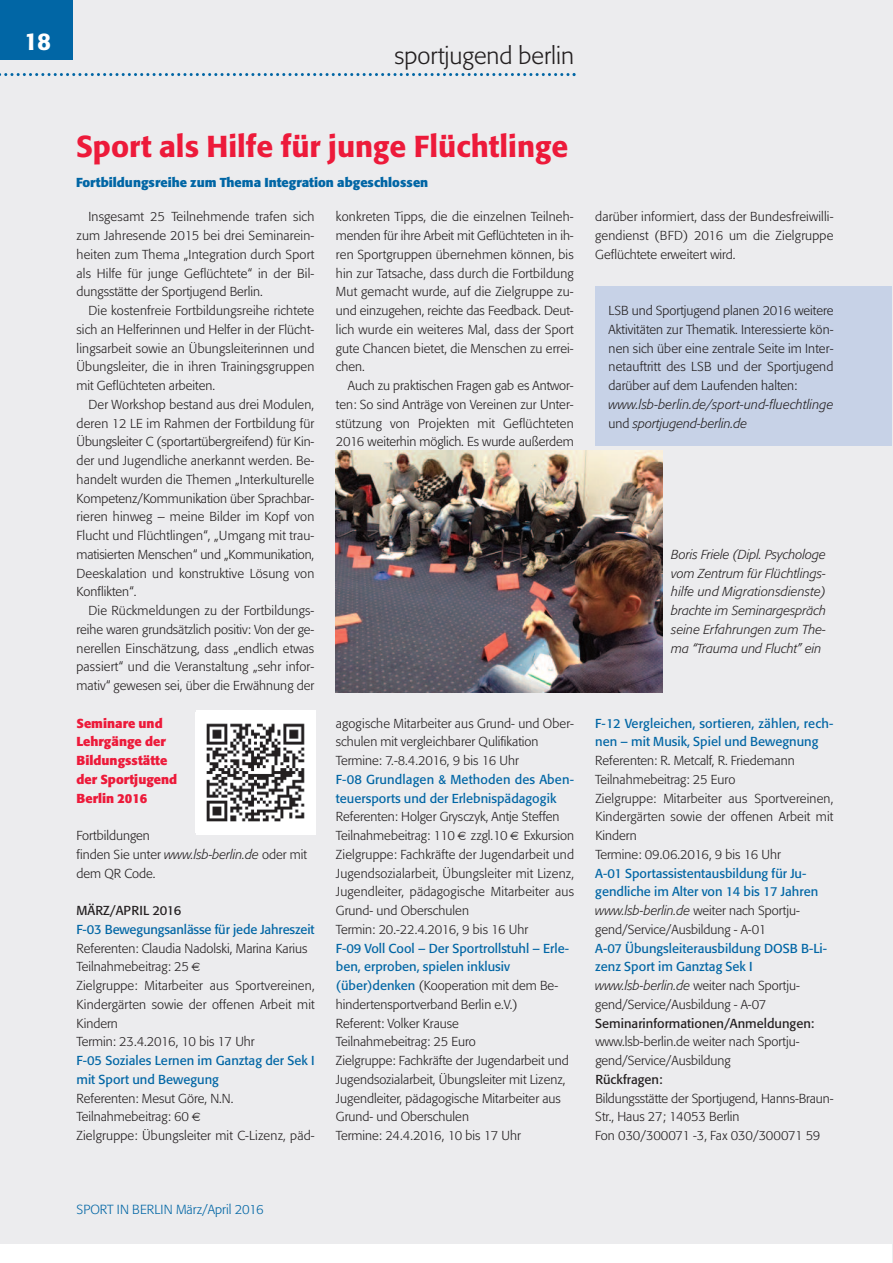
<style>
.page{position:relative;width:893px;height:1263px;background:#fff}
.page>*{position:absolute;margin:0;border:0;box-sizing:border-box;transform-origin:0 0}
.t1{font:500 30px "Formata";color:#ed1a3a}
.t2{font:300 24px "Formata";color:#231f20}
.t3{font:500 24px "Formata";color:#fff}
.t4{font:300 13.05px "Formata";color:#0166a5}
.t5{font:300 12.9px/18.8px "Formata";color:#231f20}
.t6{font:12.9px/18.8px "Formata";color:#0166a5}
.t7{font:italic 300 12.9px/18.8px "Formata";letter-spacing:.01em;color:#231f20;text-align:justify}
.t8{font:700 12.9px/18.8px "Formata";color:#ed1a3a}
.t9{font:12.9px "Formata";color:#231f20}
.t10{font:700 12.9px "Formata";color:#0166a5}
.s1{font-style:italic}
.s2{font-weight:400;color:#0166a5}
.s3{font-style:normal}
.s4{font-weight:300;font-style:italic;color:#231f20}
.s5{font-weight:300;color:#231f20}
</style>
<div class="page">
<hr style="left:892px;top:0;width:1px;height:1263px;background:#ececee">
<div style="left:0;top:0;width:893px;height:1243px;background:#ececee"></div>
<div style="left:0;top:0;width:72px;height:60px;background:#0166a5"></div>
<svg style="left:0;top:73px;width:576px;height:3px"></svg>
<img style="left:336px;top:450px;width:327px;height:242px">
<div style="left:196px;top:710px;width:119px;height:124px;background:#fff"></div>
<img style="left:206px;top:723px;width:99px;height:99px">
<div style="left:595px;top:286px;width:297px;height:159px;background:#c7d2e7"></div>
<h2 class="t3" style="left:24px;top:31px;width:29px">18</h2>
<h2 class="t2" style="left:394px;top:45px;width:181px">sportjugend berlin</h2>
<h1 class="t1" style="left:76px;top:134px;width:494px">Sport als Hilfe für junge Flüchtlinge</h1>
<p class="t10" style="left:76px;top:177px;width:354px">Fortbildungsreihe zum Thema Integration abgeschlossen</p>
<p class="t5" style="left:77px;top:208px;width:239px;text-align:justify;text-indent:12px">Insgesamt 25 Teilnehmende trafen sich zum Jahresende 2015 bei drei Seminarein&shy;heiten zum Thema „Integration durch Sport als Hilfe für junge Geflüchtete“ in der Bil&shy;dungsstätte der Sportjugend Berlin.</p>
<p class="t5" style="left:77px;top:302px;width:239px;text-align:justify;text-indent:12px">Die kostenfreie Fortbildungsreihe richtete sich an Helferinnen und Helfer in der Flücht&shy;lingsarbeit sowie an Übungsleiterinnen und Übungsleiter, die in ihren Trainingsgruppen mit Geflüchteten arbeiten.</p>
<p class="t5" style="left:77px;top:396px;width:239px;text-align:justify;text-indent:12px">Der Workshop bestand aus drei Modulen, deren 12 LE im Rahmen der Fortbildung für Übungsleiter C (sportartübergreifend) für Kin&shy;der und Jugendliche anerkannt werden. Be&shy;handelt wurden die Themen „Interkulturelle Kompetenz/Kommunikation über Sprachbar&shy;rieren hinweg – meine Bilder im Kopf von Flucht und Flüchtlingen“, „Umgang mit trau&shy;matisierten Menschen“ und „Kommunikation, Deeskalation und konstruktive Lösung von Konflikten“.</p>
<p class="t5" style="left:77px;top:602px;width:239px;text-align:justify;text-indent:12px">Die Rückmeldungen zu der Fortbildungs&shy;reihe waren grundsätzlich positiv: Von der ge&shy;nerellen Einschätzung, dass „endlich etwas passiert“ und die Veranstaltung „sehr infor&shy;mativ“ gewesen sei, über die Erwähnung der</p>
<p class="t5" style="left:336px;top:208px;width:239px;text-align:justify">konkreten Tipps, die die einzelnen Teilneh&shy;menden für ihre Arbeit mit Geflüchteten in ih&shy;ren Sportgruppen übernehmen können, bis hin zur Tatsache, dass durch die Fortbildung Mut gemacht wurde, auf die Zielgruppe zu&shy;und einzugehen, reichte das Feedback. Deut&shy;lich wurde ein weiteres Mal, dass der Sport gute Chancen bietet, die Menschen zu errei&shy;chen.</p>
<p class="t5" style="left:336px;top:377px;width:239px;text-align:justify;text-indent:12px">Auch zu praktischen Fragen gab es Antwor&shy;ten: So sind Anträge von Vereinen zur Unter&shy;stützung von Projekten mit Geflüchteten 2016 weiterhin möglich. Es wurde außerdem</p>
<p class="t8" style="left:77px;top:715px;width:102px">Seminare und<br>Lehrgänge der<br>Bildungsstätte der Sportjugend<br>Berlin 2016</p>
<p class="t5" style="left:77px;top:827px;width:232px">Fortbildungen<br>finden Sie unter <span class="s1">www.lsb-berlin.de</span> oder mit dem QR Code.</p>
<p class="t9" style="left:77px;top:905px;width:106px">MÄRZ/APRIL 2016</p>
<p class="t6" style="left:77px;top:921px;width:240px">F-03 Bewegungsanlässe für jede Jahreszeit</p>
<p class="t5" style="left:77px;top:940px;width:240px">Referenten: Claudia Nadolski, Marina Karius<br>Teilnahmebeitrag: 25<br>Zielgruppe: Mitarbeiter aus Sportvereinen,<br>Kindergärten sowie der offenen Arbeit mit<br>Kindern<br>Termin: 23.4.2016, 10 bis 17 Uhr</p>
<p class="t6" style="left:77px;top:1052px;width:240px">F-05 Soziales Lernen im Ganztag der Sek I mit Sport und Bewegung</p>
<p class="t5" style="left:77px;top:1090px;width:240px">Referenten: Mesut Göre, N.N.<br>Teilnahmebeitrag: 60<br>Zielgruppe: Übungsleiter mit C-Lizenz, päd-</p>
<p class="t5" style="left:336px;top:715px;width:240px">agogische Mitarbeiter aus Grund- und Ober&shy;schulen mit vergleichbarer Qulifikation<br>Termine: 7.-8.4.2016, 9 bis 16 Uhr</p>
<p class="t6" style="left:336px;top:771px;width:240px">F-08 Grundlagen &amp; Methoden des Aben&shy;teuersports und der Erlebnispädagogik</p>
<p class="t5" style="left:336px;top:808px;width:240px">Referenten: Holger Grysczyk, Antje Steffen Teilnahmebeitrag: 110 zzgl.10 Exkursion Zielgruppe: Fachkräfte der Jugendarbeit und Jugendsozialarbeit, Übungsleiter mit Lizenz, Jugendleiter, pädagogische Mitarbeiter aus Grund- und Oberschulen<br>Termin: 20.-22.4.2016, 9 bis 16 Uhr</p>
<p class="t5" style="left:336px;top:940px;width:235px"><span class="s2">F-09 Voll Cool – Der Sportrollstuhl – Erle&shy;ben, erproben, spielen inklusiv (über)denken</span> (Kooperation mit dem Be&shy;hindertensportverband Berlin e.V.)<br>Referent: Volker Krause<br>Teilnahmebeitrag: 25 Euro<br>Zielgruppe: Fachkräfte der Jugendarbeit und Jugendsozialarbeit, Übungsleiter mit Lizenz, Jugendleiter, pädagogische Mitarbeiter aus Grund- und Oberschulen<br>Termine: 24.4.2016, 10 bis 17 Uhr</p>
<p class="t5" style="left:595px;top:208px;width:240px;text-align:justify">darüber informiert, dass der Bundesfreiwilli&shy;gendienst (BFD) 2016 um die Zielgruppe Geflüchtete erweitert wird.</p>
<p class="t5" style="left:609px;top:302px;width:226px;text-align:justify">LSB und Sportjugend planen 2016 weitere Aktivitäten zur Thematik. Interessierte kön&shy;nen sich über eine zentrale Seite im Inter&shy;netauftritt des LSB und der Sportjugend darüber auf dem Laufenden halten:</p>
<p class="t7" style="left:609px;top:396px;width:226px">www.lsb-berlin.de/sport-und-fluechtlinge <span class="s3">und</span> sportjugend-berlin.de</p>
<p class="t7" style="left:671px;top:546px;width:156px">Boris Friele (Dipl. Psychologe vom Zentrum für Flüchtlings&shy;hilfe und Migrationsdienste) brachte im Seminargespräch seine Erfahrungen zum The&shy;ma “Trauma und Flucht” ein</p>
<p class="t6" style="left:595px;top:715px;width:240px">F-12 Vergleichen, sortieren, zählen, rech&shy;nen – mit Musik, Spiel und Bewegnung</p>
<p class="t5" style="left:595px;top:752px;width:240px">Referenten: R. Metcalf, R. Friedemann<br>Teilnahmebeitrag: 25 Euro<br>Zielgruppe: Mitarbeiter aus Sportvereinen,<br>Kindergärten sowie der offenen Arbeit mit<br>Kindern<br>Termine: 09.06.2016, 9 bis 16 Uhr</p>
<p class="t6" style="left:595px;top:865px;width:224px">A-01 Sportassistentausbildung für Ju&shy;gendliche im Alter von 14 bis 17 Jahren <span class="s4">www.lsb-berlin.de</span> <span class="s5">weiter nach Sportju&shy;gend/Service/Ausbildung - A-01</span></p>
<p class="t6" style="left:595px;top:940px;width:233px">A-07 Übungsleiterausbildung DOSB B-Li&shy;zenz Sport im Ganztag Sek I <span class="s4">www.lsb-berlin.de</span> <span class="s5">weiter nach Sportju&shy;gend/Service/Ausbildung - A-07</span></p>
<p class="t9" style="left:595px;top:1018px;width:221px">Seminarinformationen/Anmeldungen:</p>
<p class="t5" style="left:595px;top:1033px;width:206px">www.lsb-berlin.de weiter nach Sportju&shy;gend/Service/Ausbildung</p>
<p class="t9" style="left:595px;top:1074px;width:69px">Rückfragen:</p>
<p class="t5" style="left:595px;top:1090px;width:240px">Bildungsstätte der Sportjugend, Hanns-Braun-<br>Str., Haus 27; 14053 Berlin<br>Fon 030/300071 -3, Fax 030/300071 59</p>
<p class="t4" style="left:77px;top:1204px;width:189px">SPORT IN BERLIN März/April 2016</p>
</div>
